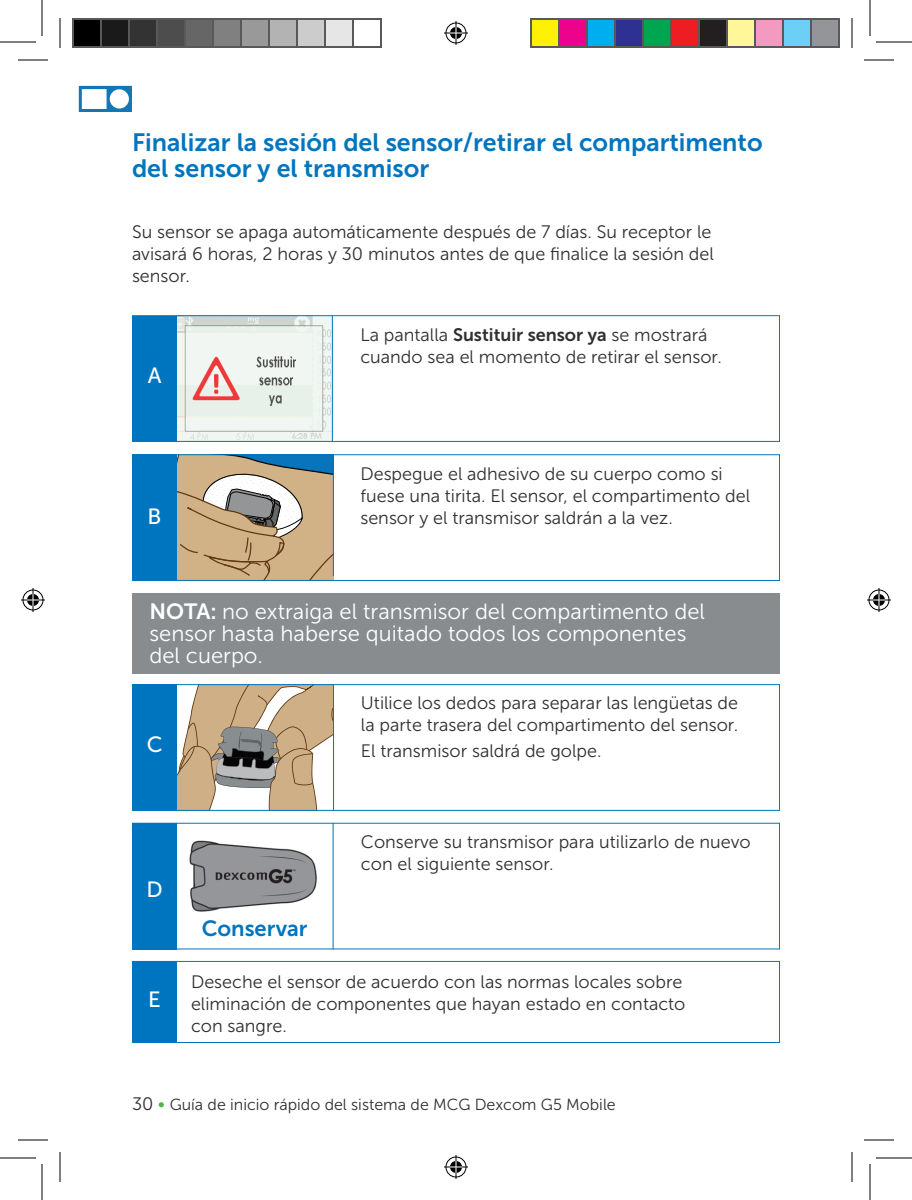
<style>
.page{position:relative;width:912px;height:1200px;background:#fff}
.page>*{position:absolute;margin:0;border:0;box-sizing:border-box;transform-origin:0 0}
.t1{font:25px/26px "Museo Sans 700";color:#0075bf}
.t2{font:22px/22px "Museo Sans 300";color:#fff}
.t3{font:22px "Museo Sans 700";color:#0075bf}
.t4{font:22px "Museo Sans 500";color:#fff}
.t5{font:18px/22px "Museo Sans 300";color:#312f30}
.t6{font:16px "Museo Sans 300";color:#312f30}
.s1{font-family:"Museo Sans 700"}
.s2{font-size:18px}
.s3{font-size:18px;color:#53b247}
</style>
<div class="page">
<img style="left:177px;top:317px;width:155px;height:123px">
<div style="left:132px;top:315px;width:648px;height:127px;border:1px solid #0075bf"></div>
<div style="left:132px;top:316px;width:45px;height:126px;background:#0075bf"></div>
<svg style="left:79px;top:86px;width:53px;height:26px"></svg>
<svg style="left:177px;top:686px;width:156px;height:123px"></svg>
<div style="left:132px;top:684px;width:648px;height:127px;border:1px solid #0075bf"></div>
<svg style="left:177px;top:456px;width:156px;height:123px;background:#bdaa8d"></svg>
<div style="left:132px;top:454px;width:648px;height:127px;border:1px solid #0075bf"></div>
<img style="left:189px;top:840px;width:128px;height:72px">
<div style="left:132px;top:455px;width:45px;height:126px;background:#0075bf"></div>
<hr style="left:333px;top:455px;width:1px;height:121px;background:#0075bf">
<div style="left:132px;top:684px;width:45px;height:127px;background:#0075bf"></div>
<div style="left:132px;top:823px;width:45px;height:126px;background:#0075bf"></div>
<hr style="left:333px;top:823px;width:1px;height:126px;background:#0075bf">
<hr style="left:333px;top:685px;width:1px;height:126px;background:#0075bf">
<div style="left:132px;top:593px;width:647px;height:81px;background:#888c8f"></div>
<hr style="left:332px;top:316px;width:1px;height:126px;background:#0075bf">
<div style="left:132px;top:961px;width:648px;height:82px;border:1px solid #0075bf"></div>
<div style="left:132px;top:961px;width:45px;height:82px;background:#0075bf"></div>
<hr style="left:18px;top:60px;width:30px;height:1px;background:#000">
<hr style="left:864px;top:60px;width:30px;height:1px;background:#000">
<hr style="left:18px;top:1140px;width:30px;height:1px;background:#000">
<hr style="left:864px;top:1140px;width:30px;height:1px;background:#000">
<hr style="left:60px;top:18px;width:1px;height:30px;background:#000">
<hr style="left:60px;top:1152px;width:1px;height:30px;background:#000">
<hr style="left:852px;top:18px;width:1px;height:30px;background:#000">
<hr style="left:852px;top:1152px;width:1px;height:30px;background:#000">
<hr style="left:0;top:42px;width:36px;height:1px;background:#000">
<hr style="left:876px;top:42px;width:36px;height:1px;background:#000">
<hr style="left:0;top:1158px;width:36px;height:1px;background:#000">
<hr style="left:876px;top:1158px;width:36px;height:1px;background:#000">
<hr style="left:42px;top:0;width:1px;height:36px;background:#000">
<hr style="left:42px;top:1164px;width:1px;height:36px;background:#000">
<hr style="left:870px;top:0;width:1px;height:36px;background:#000">
<hr style="left:870px;top:1164px;width:1px;height:36px;background:#000">
<svg style="left:444px;top:21px;width:24px;height:24px"></svg>
<svg style="left:444px;top:1155px;width:24px;height:24px"></svg>
<svg style="left:21px;top:588px;width:24px;height:24px"></svg>
<svg style="left:867px;top:588px;width:24px;height:24px"></svg>
<div style="left:73px;top:19px;width:28px;height:28px;background:#000"></div>
<div style="left:72px;top:18px;width:30px;height:30px;border:2px solid #595959"></div>
<div style="left:101px;top:19px;width:28px;height:28px;background:#1a1a1a"></div>
<div style="left:100px;top:18px;width:30px;height:30px;border:2px solid #595959"></div>
<div style="left:129px;top:19px;width:28px;height:28px;background:#333"></div>
<div style="left:128px;top:18px;width:30px;height:30px;border:2px solid #595959"></div>
<div style="left:157px;top:19px;width:28px;height:28px;background:#4d4d4d"></div>
<div style="left:156px;top:18px;width:30px;height:30px;border:2px solid #595959"></div>
<div style="left:185px;top:19px;width:28px;height:28px;background:#666"></div>
<div style="left:184px;top:18px;width:30px;height:30px;border:2px solid #595959"></div>
<div style="left:213px;top:19px;width:28px;height:28px;background:#808080"></div>
<div style="left:212px;top:18px;width:30px;height:30px;border:2px solid #595959"></div>
<div style="left:241px;top:19px;width:28px;height:28px;background:#999"></div>
<div style="left:240px;top:18px;width:30px;height:30px;border:2px solid #595959"></div>
<div style="left:269px;top:19px;width:28px;height:28px;background:#b3b3b3"></div>
<div style="left:268px;top:18px;width:30px;height:30px;border:2px solid #595959"></div>
<div style="left:297px;top:19px;width:28px;height:28px;background:#ccc"></div>
<div style="left:296px;top:18px;width:30px;height:30px;border:2px solid #595959"></div>
<div style="left:325px;top:19px;width:28px;height:28px;background:#e6e6e6"></div>
<div style="left:324px;top:18px;width:30px;height:30px;border:2px solid #595959"></div>
<div style="left:352px;top:18px;width:30px;height:30px;border:2px solid #595959"></div>
<div style="left:531px;top:19px;width:28px;height:28px;background:#fff101"></div>
<div style="left:530px;top:18px;width:30px;height:30px;border:2px solid #595959"></div>
<div style="left:559px;top:19px;width:28px;height:28px;background:#ed028c"></div>
<div style="left:558px;top:18px;width:30px;height:30px;border:2px solid #595959"></div>
<div style="left:587px;top:19px;width:28px;height:28px;background:#00aeef"></div>
<div style="left:586px;top:18px;width:30px;height:30px;border:2px solid #595959"></div>
<div style="left:615px;top:19px;width:28px;height:28px;background:#2e3092"></div>
<div style="left:614px;top:18px;width:30px;height:30px;border:2px solid #595959"></div>
<div style="left:643px;top:19px;width:28px;height:28px;background:#00a54f"></div>
<div style="left:642px;top:18px;width:30px;height:30px;border:2px solid #595959"></div>
<div style="left:671px;top:19px;width:28px;height:28px;background:#ee1d23"></div>
<div style="left:670px;top:18px;width:30px;height:30px;border:2px solid #595959"></div>
<div style="left:699px;top:19px;width:28px;height:28px;background:#231f20"></div>
<div style="left:698px;top:18px;width:30px;height:30px;border:2px solid #595959"></div>
<div style="left:727px;top:19px;width:28px;height:28px;background:#fff79a"></div>
<div style="left:726px;top:18px;width:30px;height:30px;border:2px solid #595959"></div>
<div style="left:755px;top:19px;width:28px;height:28px;background:#f499c2"></div>
<div style="left:754px;top:18px;width:30px;height:30px;border:2px solid #595959"></div>
<div style="left:783px;top:19px;width:28px;height:28px;background:#6bcff6"></div>
<div style="left:782px;top:18px;width:30px;height:30px;border:2px solid #595959"></div>
<div style="left:811px;top:19px;width:28px;height:28px;background:#939598"></div>
<div style="left:810px;top:18px;width:30px;height:30px;border:2px solid #595959"></div>
<h1 class="t1" style="left:132px;top:129px;width:632px">Finalizar la sesión del sensor/retirar el compartimento del sensor y el transmisor</h1>
<p class="t5" style="left:132px;top:221px;width:583px">Su sensor se apaga automáticamente después de 7 días. Su receptor le avisará 6 horas, 2 horas y 30 minutos antes de que finalice la sesión del sensor.</p>
<p class="t4" style="left:148px;top:363px;width:15px">A</p>
<p class="t4" style="left:148px;top:505px;width:15px">B</p>
<p class="t5" style="left:360px;top:324px;width:363px">La pantalla <span class="s1">Sustituir sensor ya</span> se mostrará cuando sea el momento de retirar el sensor.</p>
<p class="t5" style="left:360px;top:463px;width:391px">Despegue el adhesivo de su cuerpo como si fuese una tirita. El sensor, el compartimento del sensor y el transmisor saldrán a la vez.</p>
<p class="t2" style="left:150px;top:600px;width:557px"><span class="s1">NOTA:</span> no extraiga el transmisor del compartimento del sensor hasta haberse quitado todos los componentes del cuerpo.</p>
<p class="t4" style="left:147px;top:732px;width:17px">C</p>
<p class="t4" style="left:146px;top:877px;width:18px">D</p>
<p class="t4" style="left:148px;top:987px;width:14px">E</p>
<p class="t5" style="left:361px;top:691px;width:379px">Utilice los dedos para separar las lengüetas de la parte trasera del compartimento del sensor.</p>
<p class="t5" style="left:361px;top:739px;width:242px">El transmisor saldrá de golpe.</p>
<p class="t5" style="left:361px;top:831px;width:391px">Conserve su transmisor para utilizarlo de nuevo con el siguiente sensor.</p>
<p class="t3" style="left:202px;top:916px;width:107px">Conservar</p>
<p class="t5" style="left:191px;top:971px;width:496px">Deseche el sensor de acuerdo con las normas locales sobre eliminación de componentes que hayan estado en contacto con sangre.</p>
<p class="t6" style="left:132px;top:1095px;width:485px"><span class="s2">30</span> <span class="s3">•</span> Guía de inicio rápido del sistema de MCG Dexcom G5 Mobile</p>
</div>
